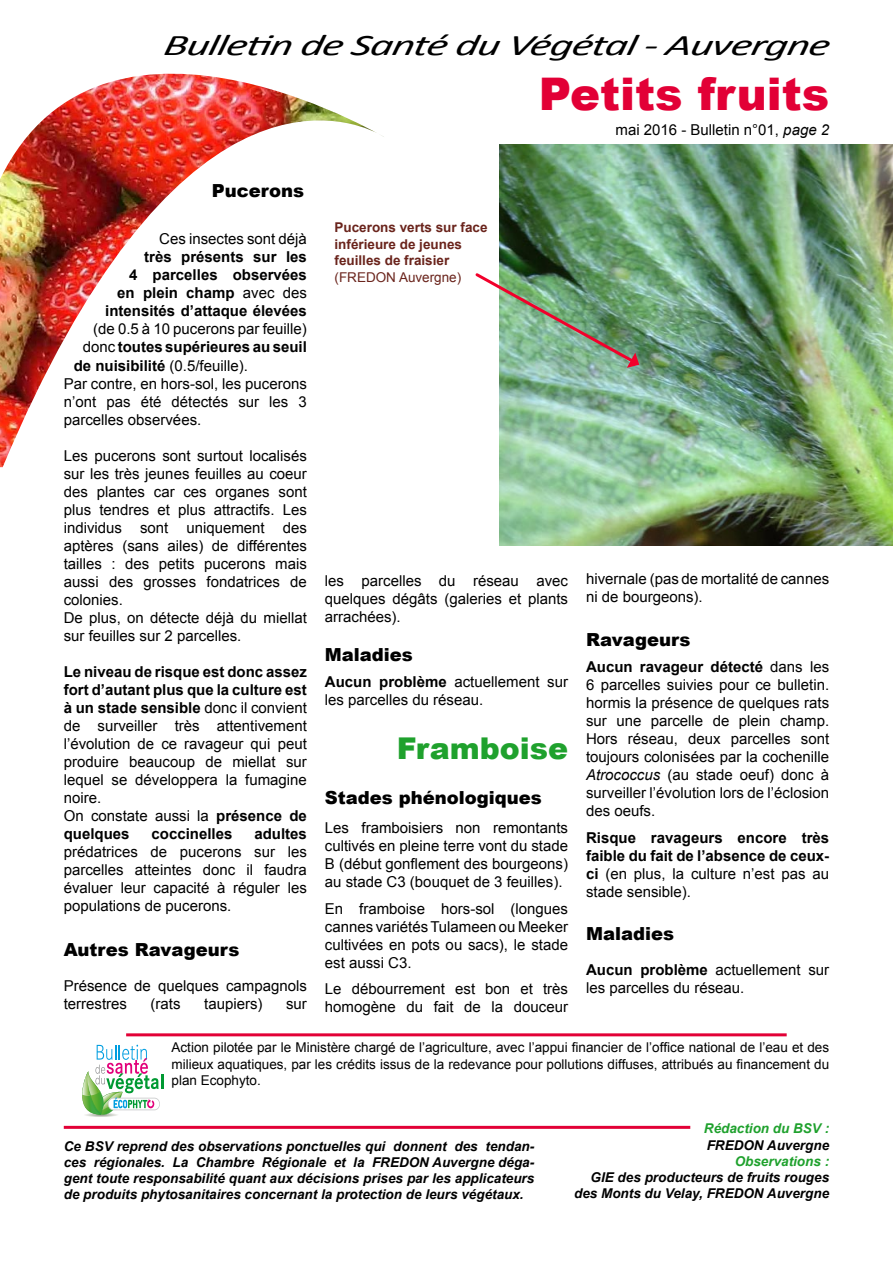
<style>
.page{position:relative;width:893px;height:1263px;background:#fff}
.page>*{position:absolute;margin:0;border:0;box-sizing:border-box;transform-origin:0 0}
.t1{font:900 45px "Arial";color:#e20036}
.t2{font:italic 30px "Calibri";color:#000;scale:1.5 1}
.t3{font:900 30px "Arial";color:#1fa12d}
.t4{font:900 18px "Arial";color:#000}
.t5{font:15px/18px "Arial";color:#000}
.t6{font:700 15px/18px "Arial";color:#000;text-align:right}
.t7{font:italic 700 13.5px/16.2px "Arial";color:#000;text-align:justify}
.t8{font:13.5px/16.2px "Arial";color:#000;text-align:justify}
.t9{font:700 13.5px/16.5px "Arial";color:#6a241c}
.t10{font:italic 700 13.5px "Arial";color:#1fa12d}
.t11{font:13.5px "Arial";color:#6a241c}
.s1{font-style:italic}
.s2{font-weight:400}
.s3{font-weight:700}
</style>
<div class="page">
<hr style="left:64px;top:1126px;width:626px;height:3px;background:#e20036">
<img style="left:0;top:73px;width:384px;height:394px">
<hr style="left:126px;top:1033px;width:661px;height:3px;background:#e20036">
<svg style="left:83px;top:1112px;width:36px;height:5px"></svg>
<svg style="left:82px;top:1045px;width:81px;height:71px"></svg>
<img style="left:500px;top:145px;width:393px;height:400px">
<img style="left:475px;top:271px;width:164px;height:97px">
<h2 class="t2" style="left:162px;top:25px;width:450px">Bulletin de Santé du Végétal-Auvergne</h2>
<h1 class="t1" style="left:539px;top:61px;width:292px">Petits fruits</h1>
<p class="t5" style="left:615px;top:121px;width:215px">mai 2016 - Bulletin n°01, <span class="s1">page 2</span></p>
<p class="t4" style="left:212px;top:177px;width:94px">Pucerons</p>
<p class="t5" style="left:159px;top:230px;width:149px">Ces insectes sont déjà</p>
<p class="t6" style="left:105px;top:249px;width:203px">très présents sur les<br>4 parcelles observées<br>en plein champ <span class="s2">avec des </span>intensités d’attaque élevées</p>
<p class="t5" style="left:93px;top:320px;width:215px">(de 0.5 à 10 pucerons par feuille)</p>
<p class="t6" style="left:83px;top:339px;width:226px"><span class="s2">donc</span> toutes supérieures au seuil</p>
<p class="t5" style="left:74px;top:356px;width:176px"><span class="s3">de nuisibilité</span> (0.5/feuille).</p>
<p class="t5" style="left:64px;top:374px;width:245px">Par contre, en hors-sol, les pucerons</p>
<p class="t5" style="left:64px;top:392px;width:245px">n’ont pas été détectés sur les 3</p>
<p class="t5" style="left:64px;top:410px;width:139px">parcelles observées.</p>
<p class="t5" style="left:64px;top:446px;width:245px">Les pucerons sont surtout localisés sur les très jeunes feuilles au coeur des plantes car ces organes sont plus tendres et plus attractifs. Les individus sont uniquement des aptères (sans ailes) de différentes tailles : des petits pucerons mais aussi des grosses fondatrices de colonies.<br>De plus, on détecte déjà du miellat sur feuilles sur 2 parcelles.</p>
<p class="t5" style="left:64px;top:662px;width:245px"><span class="s3">Le niveau de risque est donc assez fort d’autant plus que la culture est à un stade sensible</span> donc il convient de surveiller très attentivement l’évolution de ce ravageur qui peut produire beaucoup de miellat sur lequel se développera la fumagine noire.<br>On constate aussi la <span class="s3">présence de quelques</span></p>
<p class="t6" style="left:152px;top:825px;width:82px">coccinelles</p>
<p class="t6" style="left:254px;top:825px;width:54px">adultes</p>
<p class="t5" style="left:64px;top:842px;width:245px;text-align:justify">prédatrices de pucerons sur les parcelles atteintes donc il faudra évaluer leur capacité à réguler les populations de pucerons.</p>
<p class="t4" style="left:64px;top:936px;width:177px">Autres Ravageurs</p>
<p class="t5" style="left:64px;top:977px;width:245px">Présence de quelques campagnols terrestres</p>
<p class="t5" style="left:151px;top:995px;width:31px">(rats</p>
<p class="t5" style="left:204px;top:995px;width:60px">taupiers)</p>
<p class="t5" style="left:286px;top:995px;width:22px">sur</p>
<p class="t9" style="left:334px;top:220px;width:155px">Pucerons verts sur face inférieure de jeunes feuilles de fraisier</p>
<p class="t11" style="left:334px;top:268px;width:128px">(FREDON Auvergne)</p>
<p class="t5" style="left:325px;top:572px;width:245px;text-align:justify">les parcelles du réseau avec quelques dégâts (galeries et plants arrachées).</p>
<p class="t4" style="left:325px;top:641px;width:90px">Maladies</p>
<p class="t5" style="left:325px;top:673px;width:245px"><span class="s3">Aucun problème</span> actuellement sur les parcelles du réseau.</p>
<h2 class="t3" style="left:397px;top:727px;width:173px">Framboise</h2>
<p class="t4" style="left:325px;top:784px;width:219px">Stades phénologiques</p>
<p class="t5" style="left:325px;top:819px;width:245px;text-align:justify">Les framboisiers non remontants cultivés en pleine terre vont du stade B (début gonflement des bourgeons) au stade C3 (bouquet de 3 feuilles).</p>
<p class="t5" style="left:325px;top:899px;width:245px;text-align:justify">En framboise hors-sol (longues cannes variétés Tulameen ou Meeker cultivées en pots ou sacs), le stade est aussi C3.</p>
<p class="t5" style="left:325px;top:980px;width:245px">Le débourrement est bon et très homogène du fait de la douceur</p>
<p class="t5" style="left:586px;top:570px;width:245px">hivernale (pas de mortalité de cannes ni de bourgeons).</p>
<p class="t4" style="left:586px;top:626px;width:106px">Ravageurs</p>
<p class="t5" style="left:586px;top:658px;width:245px;text-align:justify"><span class="s3">Aucun ravageur détecté</span> dans les 6 parcelles suivies pour ce bulletin. hormis la présence de quelques rats sur une parcelle de plein champ.<br>Hors réseau, deux parcelles sont toujours colonisées par la cochenille <span class="s1">Atrococcus</span> (au stade oeuf) donc à surveiller l’évolution lors de l’éclosion des oeufs.</p>
<p class="t6" style="left:586px;top:829px;width:245px;text-align:justify">Risque ravageurs encore très faible du fait de l’absence de ceux&shy;ci <span class="s2">(en plus, la culture n’est pas au stade sensible).</span></p>
<p class="t4" style="left:586px;top:920px;width:90px">Maladies</p>
<p class="t5" style="left:586px;top:961px;width:245px"><span class="s3">Aucun problème</span> actuellement sur les parcelles du réseau.</p>
<p class="t8" style="left:171px;top:1040px;width:659px">Action pilotée par le Ministère chargé de l’agriculture, avec l’appui financier de l’office national de l’eau et des milieux aquatiques, par les crédits issus de la redevance pour pollutions diffuses, attribués au financement du plan Ecophyto.</p>
<p class="t7" style="left:64px;top:1138px;width:472px">Ce BSV reprend des observations ponctuelles qui donnent des tendan&shy;ces régionales. La Chambre Régionale et la FREDON Auvergne déga&shy;gent toute responsabilité quant aux décisions prises par les applicateurs de produits phytosanitaires concernant la protection de leurs végétaux.</p>
<p class="t10" style="left:704px;top:1120px;width:127px">Rédaction du BSV :</p>
<p class="t7" style="left:707px;top:1137px;width:124px">FREDON Auvergne</p>
<p class="t10" style="left:735px;top:1152px;width:96px">Observations :</p>
<p class="t7" style="left:574px;top:1169px;width:257px;text-align:right">GIE des producteurs de fruits rouges des Monts du Velay, FREDON Auvergne</p>
</div>
